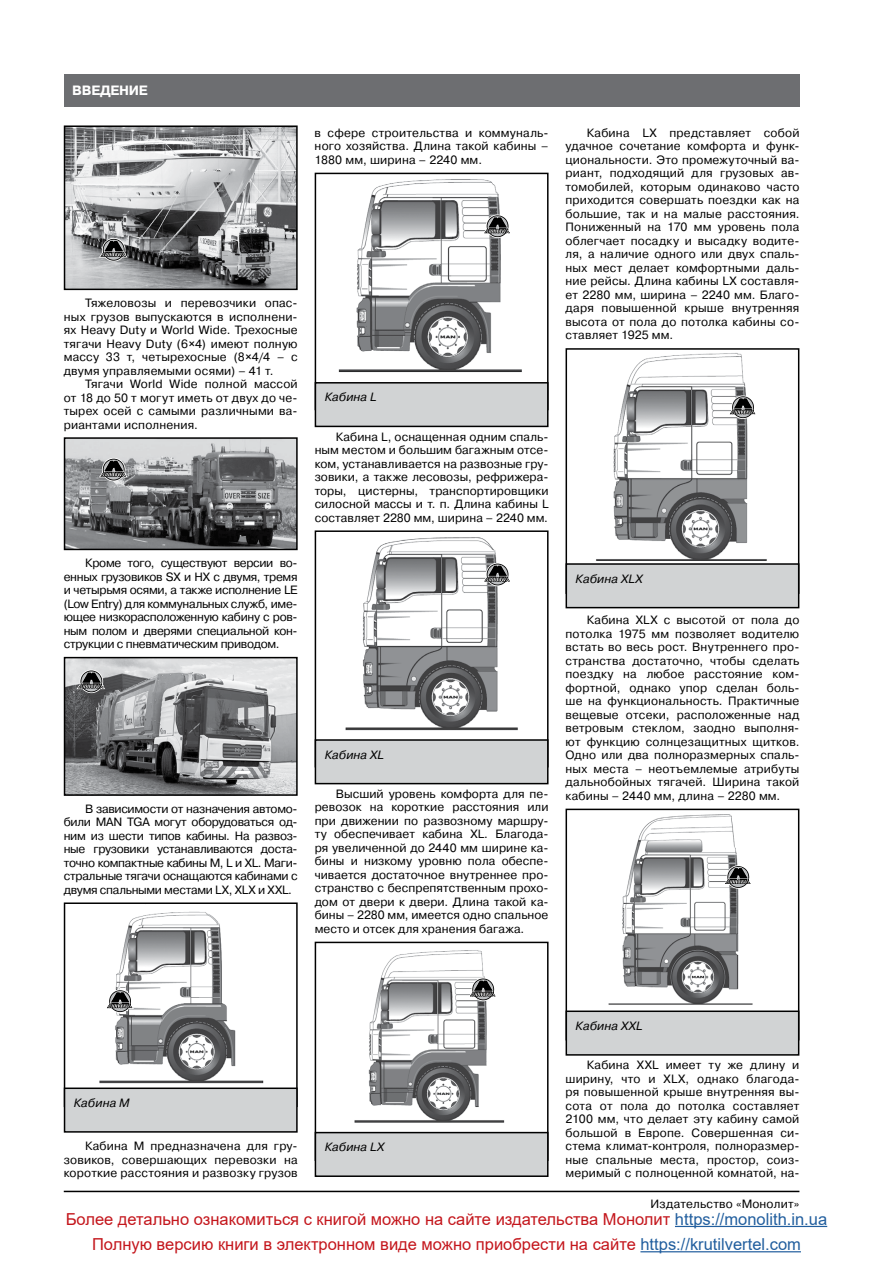
<style>
.page{position:relative;width:893px;height:1263px;background:#fff}
.page>*{position:absolute;margin:0;border:0;box-sizing:border-box;transform-origin:0 0}
.t1{font:16.5px "Arial";color:#c4161c}
.t2{font:700 13.5px "Pragmatica C";letter-spacing:-.02em;color:#fff}
.t3{font:12px/13.5px "Pragmatica C";letter-spacing:.015em;color:#000;text-align:justify}
.t4{font:italic 12px "Pragmatica C";letter-spacing:.01em;color:#000}
.s1{font-family:"Arial";font-style:italic}
.s2{color:#215e9e}
</style>
<div class="page">
<hr style="left:64px;top:1191px;width:735px;height:1px;background:#000">
<div style="left:64px;top:74px;width:735px;height:32px;background:#6d6e71"></div>
<img style="left:67px;top:128px;width:228px;height:159px">
<div style="left:64px;top:125px;width:234px;height:165px;border:2px solid #000"></div>
<img style="left:67px;top:440px;width:228px;height:107px">
<div style="left:64px;top:437px;width:234px;height:113px;border:2px solid #000"></div>
<img style="left:67px;top:660px;width:228px;height:133px">
<div style="left:64px;top:657px;width:234px;height:139px;border:2px solid #000"></div>
<img style="left:99px;top:911px;width:165px;height:173px">
<div style="left:64px;top:902px;width:234px;height:205px;border:2px solid #000"></div>
<div style="left:65px;top:1088px;width:232px;height:44px;background:#d1d3d4"></div>
<div style="left:64px;top:1087px;width:234px;height:46px;border:2px solid #000"></div>
<img style="left:338px;top:179px;width:184px;height:194px">
<div style="left:315px;top:173px;width:234px;height:237px;border:2px solid #000"></div>
<div style="left:315px;top:383px;width:233px;height:43px;background:#d1d3d4"></div>
<div style="left:315px;top:382px;width:234px;height:45px;border:2px solid #000"></div>
<img style="left:345px;top:537px;width:173px;height:194px">
<div style="left:315px;top:530px;width:234px;height:237px;border:2px solid #000"></div>
<div style="left:315px;top:740px;width:233px;height:44px;background:#d1d3d4"></div>
<div style="left:315px;top:739px;width:234px;height:45px;border:2px solid #000"></div>
<img style="left:354px;top:950px;width:151px;height:173px">
<div style="left:315px;top:942px;width:234px;height:219px;border:2px solid #000"></div>
<div style="left:315px;top:1132px;width:233px;height:44px;background:#d1d3d4"></div>
<div style="left:315px;top:1132px;width:234px;height:45px;border:2px solid #000"></div>
<img style="left:596px;top:353px;width:171px;height:208px">
<div style="left:566px;top:348px;width:233px;height:246px;border:2px solid #000"></div>
<div style="left:566px;top:564px;width:233px;height:44px;background:#d1d3d4"></div>
<div style="left:566px;top:563px;width:233px;height:45px;border:2px solid #000"></div>
<img style="left:608px;top:814px;width:145px;height:191px">
<div style="left:566px;top:809px;width:233px;height:231px;border:2px solid #000"></div>
<div style="left:566px;top:1011px;width:233px;height:44px;background:#d1d3d4"></div>
<div style="left:566px;top:1010px;width:233px;height:46px;border:2px solid #000"></div>
<svg style="left:99px;top:238px;width:29px;height:23px"></svg>
<svg style="left:99px;top:458px;width:29px;height:23px"></svg>
<svg style="left:77px;top:670px;width:28px;height:23px"></svg>
<svg style="left:105px;top:989px;width:29px;height:24px"></svg>
<svg style="left:483px;top:214px;width:28px;height:24px"></svg>
<svg style="left:483px;top:563px;width:28px;height:23px"></svg>
<svg style="left:468px;top:978px;width:29px;height:23px"></svg>
<svg style="left:728px;top:395px;width:29px;height:24px"></svg>
<svg style="left:723px;top:865px;width:29px;height:24px"></svg>
<hr style="left:640px;top:1251px;width:161px;height:1px;background:#215e9e">
<hr style="left:675px;top:1226px;width:152px;height:1px;background:#215e9e">
<p class="t2" style="left:72px;top:83px;width:77px">ВВЕДЕНИЕ</p>
<p class="t3" style="left:64px;top:296px;width:235px;text-indent:21px">Тяжеловозы и перевозчики опас&shy;ных грузов выпускаются в исполнени&shy;ях Heavy Duty и World Wide. Трехосные тягачи Heavy Duty (6<span class="s1">×</span>4) имеют полную массу 33 т, четырехосные (8<span class="s1">×</span>4/4 – с двумя управляемыми осями) – 41 т.</p>
<p class="t3" style="left:64px;top:377px;width:235px;text-indent:21px">Тягачи World Wide полной массой от 18 до 50 т могут иметь от двух до че&shy;тырех осей с самыми различными ва&shy;риантами исполнения.</p>
<p class="t3" style="left:64px;top:556px;width:235px;text-indent:21px">Кроме того, существуют версии во&shy;енных грузовиков SX и HX с двумя, тремя и четырьмя осями, а также исполнение LE (Low Entry) для коммунальных служб, име&shy;ющее низкорасположенную кабину с ров&shy;ным полом и дверями специальной кон&shy;струкции с пневматическим приводом.</p>
<p class="t3" style="left:64px;top:802px;width:235px;text-indent:21px">В зависимости от назначения автомо&shy;били MAN TGA могут оборудоваться од&shy;ним из шести типов кабины. На развоз&shy;ные грузовики устанавливаются доста&shy;точно компактные кабины М, L и XL. Маги&shy;стральные тягачи оснащаются кабинами с двумя спальными местами LX, XLX и XXL.</p>
<p class="t3" style="left:315px;top:126px;width:235px">в сфере строительства и коммуналь&shy;ного хозяйства. Длина такой кабины – 1880 мм, ширина – 2240 мм.</p>
<p class="t3" style="left:566px;top:126px;width:235px;text-indent:21px">Кабина LX представляет собой удачное сочетание комфорта и функ&shy;циональности. Это промежуточный ва&shy;риант, подходящий для грузовых ав&shy;томобилей, которым одинаково часто приходится совершать поездки как на большие, так и на малые расстояния.<br>Пониженный на 170 мм уровень пола облегчает посадку и высадку водите&shy;ля, а наличие одного или двух спаль&shy;ных мест делает комфортными даль&shy;ние рейсы. Длина кабины LX составля&shy;ет 2280 мм, ширина – 2240 мм. Благо&shy;даря повышенной крыше внутренняя высота от пола до потолка кабины со&shy;ставляет 1925 мм.</p>
<p class="t4" style="left:325px;top:391px;width:53px">Кабина L</p>
<p class="t3" style="left:315px;top:430px;width:235px;text-indent:21px">Кабина L, оснащенная одним спаль&shy;ным местом и большим багажным отсе&shy;ком, устанавливается на развозные гру&shy;зовики, а также лесовозы, рефрижера&shy;торы, цистерны, транспортировщики силосной массы и т. п. Длина кабины L составляет 2280 мм, ширина – 2240 мм.</p>
<p class="t4" style="left:325px;top:748px;width:61px">Кабина XL</p>
<p class="t3" style="left:315px;top:787px;width:235px;text-indent:21px">Высший уровень комфорта для пе&shy;ревозок на короткие расстояния или при движении по развозному маршру&shy;ту обеспечивает кабина XL. Благода&shy;ря увеличенной до 2440 мм ширине ка&shy;бины и низкому уровню пола обеспе&shy;чивается достаточное внутреннее про&shy;странство с беспрепятственным прохо&shy;дом от двери к двери. Длина такой ка&shy;бины – 2280 мм, имеется одно спальное место и отсек для хранения багажа.</p>
<p class="t4" style="left:576px;top:572px;width:68px">Кабина XLX</p>
<p class="t3" style="left:566px;top:613px;width:235px;text-indent:21px">Кабина XLX с высотой от пола до потолка 1975 мм позволяет водителю встать во весь рост. Внутреннего про&shy;странства достаточно, чтобы сделать поездку на любое расстояние ком&shy;фортной, однако упор сделан боль&shy;ше на функциональность. Практичные вещевые отсеки, расположенные над ветровым стеклом, заодно выполня&shy;ют функцию солнцезащитных щитков.<br>Одно или два полноразмерных спаль&shy;ных места – неотъемлемые атрибуты дальнобойных тягачей. Ширина такой кабины – 2440 мм, длина – 2280 мм.</p>
<p class="t4" style="left:74px;top:1096px;width:57px">Кабина М</p>
<p class="t3" style="left:64px;top:1139px;width:235px;text-indent:21px">Кабина М предназначена для гру&shy;зовиков, совершающих перевозки на короткие расстояния и развозку грузов</p>
<p class="t4" style="left:325px;top:1140px;width:61px">Кабина LX</p>
<p class="t4" style="left:576px;top:1019px;width:68px">Кабина XXL</p>
<p class="t3" style="left:566px;top:1058px;width:235px;text-indent:21px">Кабина XXL имеет ту же длину и ширину, что и XLX, однако благода&shy;ря повышенной крыше внутренняя вы&shy;сота от пола до потолка составляет 2100 мм, что делает эту кабину самой большой в Европе. Совершенная си&shy;стема климат-контроля, полноразмер&shy;ные спальные места, простор, соиз&shy;меримый с полноценной комнатой, на-</p>
<p class="t3" style="left:650px;top:1197px;width:150px">Издательство «Монолит»</p>
<h1 class="t1" style="left:66px;top:1207px;width:763px">Более детально ознакомиться с книгой можно на сайте издательства Монолит <span class="s2">https://monolith.in.ua</span></h1>
<h1 class="t1" style="left:92px;top:1233px;width:710px">Полную версию книги в электронном виде можно приобрести на сайте <span class="s2">https://krutilvertel.com</span></h1>
</div>
